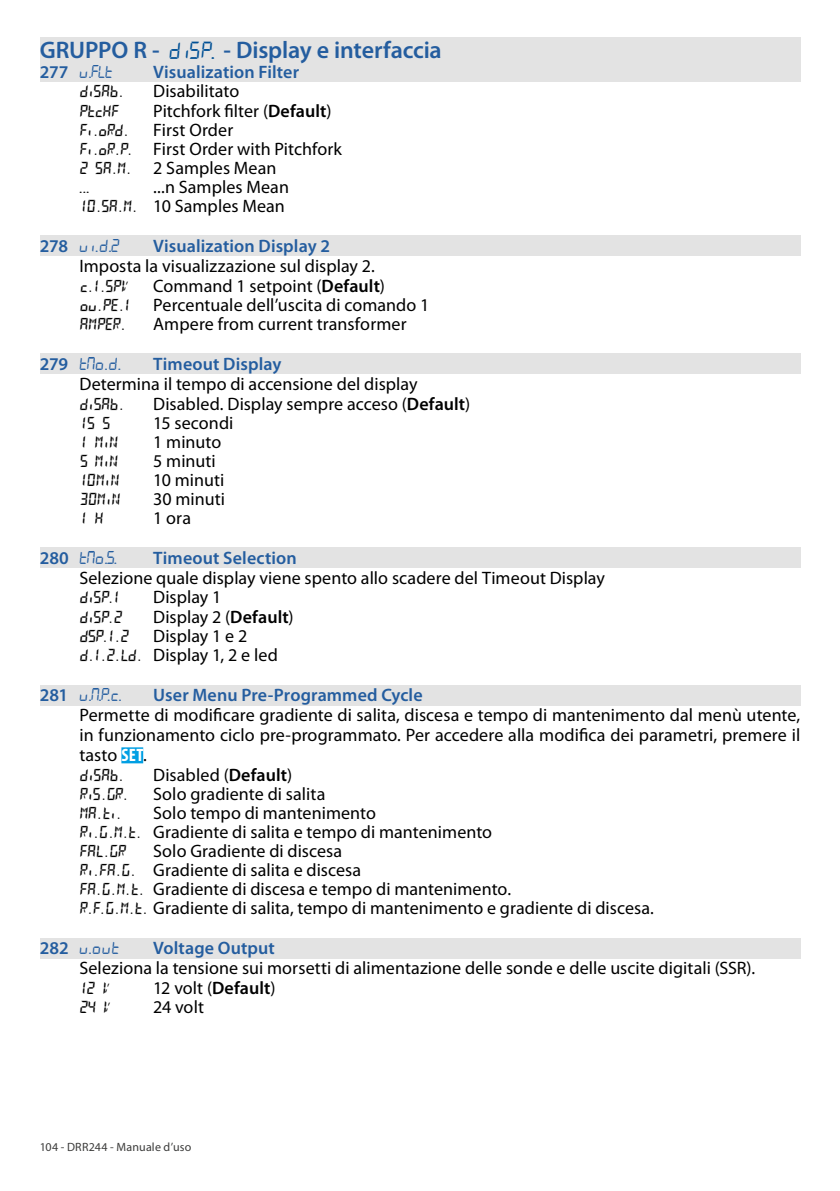
<style>
.page{position:relative;width:840px;height:1191px;background:#fff}
.page>*{position:absolute;margin:0;border:0;box-sizing:border-box;transform-origin:0 0}
.t1{font:600 24px "Myriad Pro";letter-spacing:-.005em;color:#245d9f}
.t2{font:18px/19px "Myriad Pro";letter-spacing:.005em;color:#000}
.t3{font:600 18px "Myriad Pro";letter-spacing:.005em;color:#245d9f}
.t4{font:18px "Pix 7 Segs";letter-spacing:-.09em;color:#245d9f;scale:.95 1}
.t5{font:17px "Pixsys 11 Segs";letter-spacing:-.1em;color:#000}
.t6{font:17px "Pix 7 Segs";color:#000}
.t7{font:12px "Myriad Pro";letter-spacing:.02em;color:#3c3c3b}
.s1{font-family:"Pix 7 Segs";font-weight:400;color:#005095}
.s2{font-family:"Myriad Pro";font-weight:600}
.s3{font-weight:600}
.s4{font-family:"Pixsys 11 Segs";font-size:17px}
.s5{font-weight:700;font-stretch:condensed;color:#fff}
</style>
<div class="page">
<div style="left:40px;top:37px;width:759px;height:27px;background:#e3e3e3"></div>
<div style="left:40px;top:61px;width:759px;height:21px;background:#e3e3e3"></div>
<div style="left:40px;top:235px;width:759px;height:21px;background:#e3e3e3"></div>
<div style="left:40px;top:353px;width:759px;height:21px;background:#e3e3e3"></div>
<div style="left:40px;top:547px;width:759px;height:21px;background:#e3e3e3"></div>
<div style="left:40px;top:684px;width:759px;height:21px;background:#e3e3e3"></div>
<div style="left:121px;top:747px;width:22px;height:16px;background:#009fe3"></div>
<div style="left:40px;top:937px;width:759px;height:21px;background:#e3e3e3"></div>
<h1 class="t1" style="left:40px;top:36px;width:403px">GRUPPO R - <span class="s1">disp.</span> - Display e interfaccia</h1>
<p class="t4" style="left:40px;top:61px;width:80px"><span class="s2">277</span> v.FLt</p>
<p class="t3" style="left:153px;top:62px;width:147px">Visualization Filter</p>
<p class="t5" style="left:79px;top:81px;width:48px">DISAB.</p>
<p class="t2" style="left:153px;top:82px;width:88px">Disabilitato</p>
<p class="t5" style="left:79px;top:101px;width:42px">PTCHF</p>
<p class="t2" style="left:153px;top:102px;width:180px">Pitchfork filter (<span class="s3">Default</span>)</p>
<p class="t5" style="left:79px;top:120px;width:53px">FI.ORD.</p>
<p class="t2" style="left:79px;top:121px;width:264px;text-indent:74px">First Order<br><span class="s4">FI.OR.P.</span> First Order with Pitchfork<br><span class="s4">2 SA.M.</span> 2 Samples Mean</p>
<p class="t6" style="left:79px;top:177px;width:12px">...</p>
<p class="t2" style="left:79px;top:178px;width:211px;text-align:right">...n Samples Mean<br><span class="s4">10.SA.M.</span> 10 Samples Mean</p>
<p class="t4" style="left:40px;top:235px;width:86px"><span class="s2">278</span> vi.d.2</p>
<p class="t3" style="left:153px;top:236px;width:178px">Visualization Display 2</p>
<p class="t2" style="left:79px;top:257px;width:297px">Imposta la visualizzazione sul display 2.</p>
<p class="t5" style="left:79px;top:276px;width:52px">C.1.SPV</p>
<p class="t2" style="left:79px;top:277px;width:351px;text-indent:74px">Command 1 setpoint (<span class="s3">Default</span>)<br><span class="s4">OU.PE.1</span> Percentuale dell’uscita di comando 1</p>
<p class="t5" style="left:79px;top:314px;width:50px">AMPER.</p>
<p class="t2" style="left:153px;top:315px;width:255px">Ampere from current transformer</p>
<p class="t4" style="left:40px;top:353px;width:87px"><span class="s2">279</span> tMo.d.</p>
<p class="t3" style="left:153px;top:354px;width:130px">Timeout Display</p>
<p class="t2" style="left:79px;top:375px;width:339px">Determina il tempo di accensione del display</p>
<p class="t5" style="left:79px;top:394px;width:48px">DISAB.</p>
<p class="t2" style="left:153px;top:395px;width:318px">Disabled. Display sempre acceso (<span class="s3">Default</span>)</p>
<p class="t5" style="left:79px;top:413px;width:33px">1S S</p>
<p class="t2" style="left:153px;top:414px;width:82px">15 secondi</p>
<p class="t5" style="left:79px;top:432px;width:40px">1 MIN</p>
<p class="t2" style="left:153px;top:433px;width:70px">1 minuto</p>
<p class="t5" style="left:79px;top:451px;width:40px">5 MIN</p>
<p class="t2" style="left:153px;top:452px;width:64px">5 minuti</p>
<p class="t5" style="left:79px;top:470px;width:42px">10MIN</p>
<p class="t2" style="left:153px;top:471px;width:73px">10 minuti</p>
<p class="t5" style="left:79px;top:489px;width:43px">30MIN</p>
<p class="t2" style="left:153px;top:490px;width:73px">30 minuti</p>
<p class="t5" style="left:79px;top:508px;width:26px">1 H</p>
<p class="t2" style="left:153px;top:509px;width:39px">1 ora</p>
<p class="t4" style="left:40px;top:547px;width:83px"><span class="s2">280</span> tMo.S.</p>
<p class="t3" style="left:153px;top:548px;width:145px">Timeout Selection</p>
<p class="t2" style="left:79px;top:569px;width:526px">Selezione quale display viene spento allo scadere del Timeout Display</p>
<p class="t5" style="left:79px;top:587px;width:44px">DISP.1</p>
<p class="t2" style="left:153px;top:588px;width:70px">Display 1</p>
<p class="t5" style="left:79px;top:607px;width:45px">DISP.2</p>
<p class="t2" style="left:153px;top:608px;width:142px">Display 2 (<span class="s3">Default</span>)</p>
<p class="t5" style="left:79px;top:626px;width:52px">DSP.1.2</p>
<p class="t2" style="left:79px;top:627px;width:200px;text-indent:74px">Display 1 e 2<br><span class="s4">D.1.2.LD.</span> Display 1, 2 e led</p>
<p class="t4" style="left:40px;top:684px;width:88px"><span class="s2">281</span> u.M.P.c.</p>
<p class="t3" style="left:153px;top:685px;width:271px">User Menu Pre-Programmed Cycle</p>
<p class="t2" style="left:79px;top:705px;width:722px;line-height:20px;text-align:justify">Permette di modificare gradiente di salita, discesa e tempo di mantenimento dal menù utente, in funzionamento ciclo pre-programmato. Per accedere alla modifica dei parametri, premere il tasto <span class="s5">SET</span>.</p>
<p class="t5" style="left:79px;top:765px;width:48px">DISAB.</p>
<p class="t2" style="left:153px;top:766px;width:140px">Disabled (<span class="s3">Default</span>)</p>
<p class="t5" style="left:79px;top:784px;width:52px">RIS.GR.</p>
<p class="t2" style="left:153px;top:785px;width:173px">Solo gradiente di salita</p>
<p class="t5" style="left:79px;top:803px;width:46px">MA.TI.</p>
<p class="t2" style="left:79px;top:804px;width:414px;text-indent:74px">Solo tempo di mantenimento<br><span class="s4">RI.G.M.T.</span> Gradiente di salita e tempo di mantenimento</p>
<p class="t5" style="left:79px;top:841px;width:49px">FAL.GR</p>
<p class="t2" style="left:79px;top:842px;width:575px;text-indent:74px">Solo Gradiente di discesa<br><span class="s4">RI.FA.G.</span> Gradiente di salita e discesa<br><span class="s4">FA.G.M.T.</span> Gradiente di discesa e tempo di mantenimento.<br><span class="s4">R.F.G.M.T.</span> Gradiente di salita, tempo di mantenimento e gradiente di discesa.</p>
<p class="t4" style="left:40px;top:937px;width:87px"><span class="s2">282</span> v.out</p>
<p class="t3" style="left:153px;top:938px;width:123px">Voltage Output</p>
<p class="t2" style="left:79px;top:959px;width:676px">Seleziona la tensione sui morsetti di alimentazione delle sonde e delle uscite digitali (SSR).</p>
<p class="t5" style="left:79px;top:978px;width:33px">12 V</p>
<p class="t2" style="left:153px;top:979px;width:124px">12 volt (<span class="s3">Default</span>)</p>
<p class="t5" style="left:79px;top:997px;width:34px">24 V</p>
<p class="t2" style="left:153px;top:998px;width:52px">24 volt</p>
<p class="t7" style="left:40px;top:1140px;width:153px">104 - DRR244 - Manuale d’uso</p>
</div>
